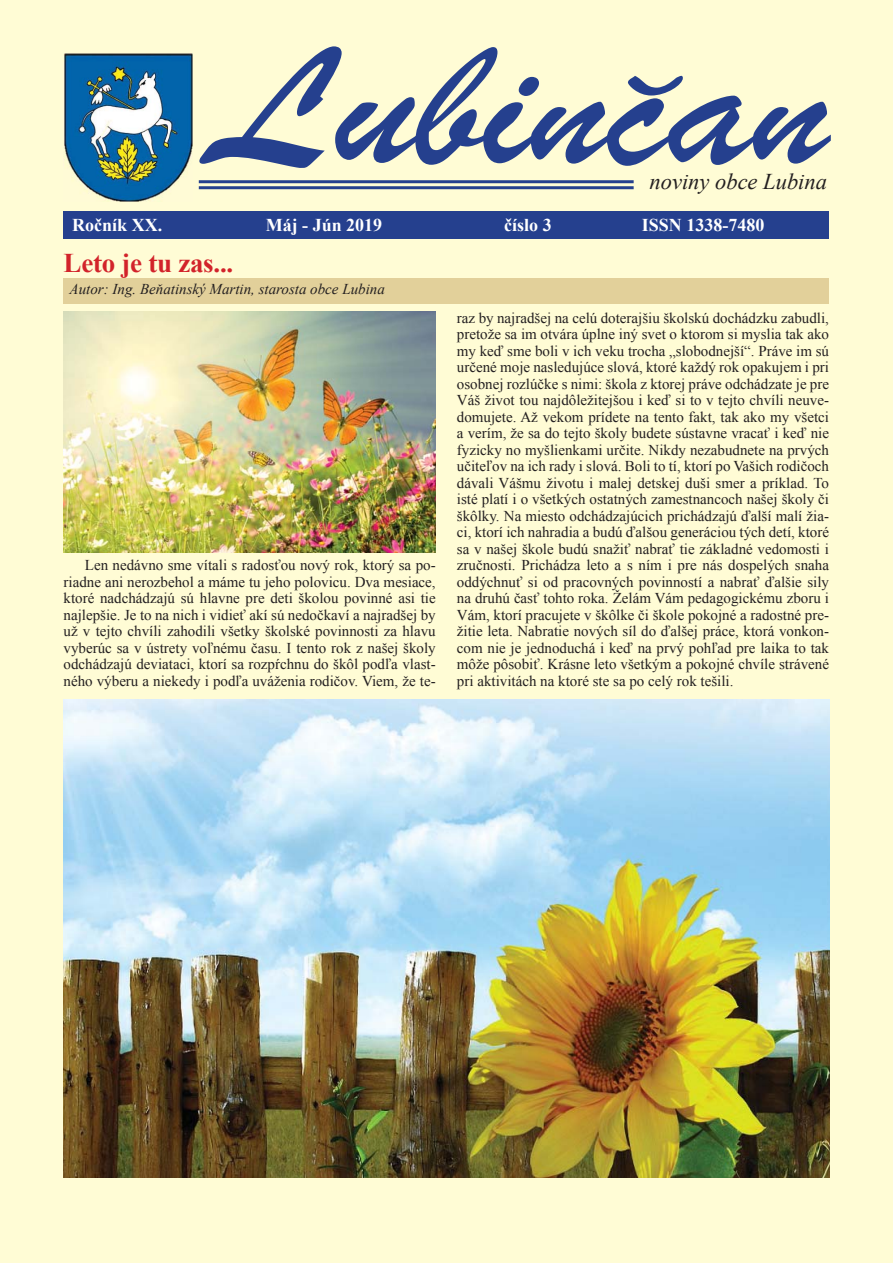
<style>
.page{position:relative;width:893px;height:1263px;background:#fffcd5}
.page>*{position:absolute;margin:0;border:0;box-sizing:border-box;transform-origin:0 0}
.t1{font:178.5px "Brush Script";color:#25408e;scale:1.17 1}
.t2{font:700 27px "Times New Roman";letter-spacing:-.01em;color:#d2232a}
.t3{font:italic 22.5px "Times New Roman";color:#231f20}
.t4{font:700 18px "Times New Roman";color:#fff}
.t5{font:15px/16.5px "Times New Roman";color:#231f20;text-align:justify}
.t6{font:italic 15px "Times New Roman";color:#231f20}
</style>
<div class="page">
<div style="left:64px;top:211px;width:765px;height:28px;background:#25408e"></div>
<img style="left:64px;top:54px;width:129px;height:148px">
<svg style="left:628px;top:76px;width:55px;height:20px"></svg>
<hr style="left:199px;top:180px;width:435px;height:3px;background:#25408e">
<hr style="left:199px;top:186px;width:435px;height:3px;background:#25408e">
<div style="left:64px;top:278px;width:765px;height:25px;background:#e2d09a"></div>
<img style="left:64px;top:699px;width:765px;height:479px">
<img style="left:64px;top:311px;width:372px;height:242px">
<h1 class="t1" style="left:210px;top:4px;width:530px">Lubincan</h1>
<h3 class="t3" style="left:649px;top:168px;width:179px">noviny obce Lubina</h3>
<p class="t4" style="left:72px;top:215px;width:92px">Ročník XX.</p>
<p class="t4" style="left:266px;top:215px;width:118px">Máj - Jún 2019</p>
<p class="t4" style="left:504px;top:215px;width:49px">číslo 3</p>
<p class="t4" style="left:642px;top:215px;width:124px">ISSN 1338-7480</p>
<h2 class="t2" style="left:64px;top:248px;width:171px">Leto je tu zas...</h2>
<p class="t6" style="left:70px;top:281px;width:317px">Autor: Ing. Beňatinský Martin, starosta obce Lubina</p>
<p class="t5" style="left:64px;top:557px;width:374px;text-indent:21px">Len nedávno sme vítali s radosťou nový rok, ktorý sa po&shy;riadne ani nerozbehol a máme tu jeho polovicu. Dva mesiace, ktoré nadchádzajú sú hlavne pre deti školou povinné asi tie najlepšie. Je to na nich i vidieť akí sú nedočkaví a najradšej by už v tejto chvíli zahodili všetky školské povinnosti za hlavu vyberúc sa v ústrety voľnému času. I tento rok z našej školy odchádzajú deviataci, ktorí sa rozpŕchnu do škôl podľa vlast&shy;ného výberu a niekedy i podľa uváženia rodičov. Viem, že te-</p>
<p class="t5" style="left:457px;top:309px;width:374px">raz by najradšej na celú doterajšiu školskú dochádzku zabudli, pretože sa im otvára úplne iný svet o ktorom si myslia tak ako my keď sme boli v ich veku trocha „slobodnejší“. Práve im sú určené moje nasledujúce slová, ktoré každý rok opakujem i pri osobnej rozlúčke s nimi: škola z ktorej práve odchádzate je pre Váš život tou najdôležitejšou i keď si to v tejto chvíli neuve&shy;domujete. Až vekom prídete na tento fakt, tak ako my všetci a verím, že sa do tejto školy budete sústavne vracať i keď nie fyzicky no myšlienkami určite. Nikdy nezabudnete na prvých učiteľov na ich rady i slová. Boli to tí, ktorí po Vašich rodičoch dávali Vášmu životu i malej detskej duši smer a príklad. To isté platí i o všetkých ostatných zamestnancoch našej školy či škôlky. Na miesto odchádzajúcich prichádzajú ďalší malí žia&shy;ci, ktorí ich nahradia a budú ďalšou generáciou tých detí, ktoré sa v našej škole budú snažiť nabrať tie základné vedomosti i zručnosti. Prichádza leto a s ním i pre nás dospelých snaha oddýchnuť si od pracovných povinností a nabrať ďalšie sily na druhú časť tohto roka. Želám Vám pedagogickému zboru i Vám, ktorí pracujete v škôlke či škole pokojné a radostné pre&shy;žitie leta. Nabratie nových síl do ďalšej práce, ktorá vonkon&shy;com nie je jednoduchá i keď na prvý pohľad pre laika to tak môže pôsobiť. Krásne leto všetkým a pokojné chvíle strávené pri aktivitách na ktoré ste sa po celý rok tešili.</p>
</div>
